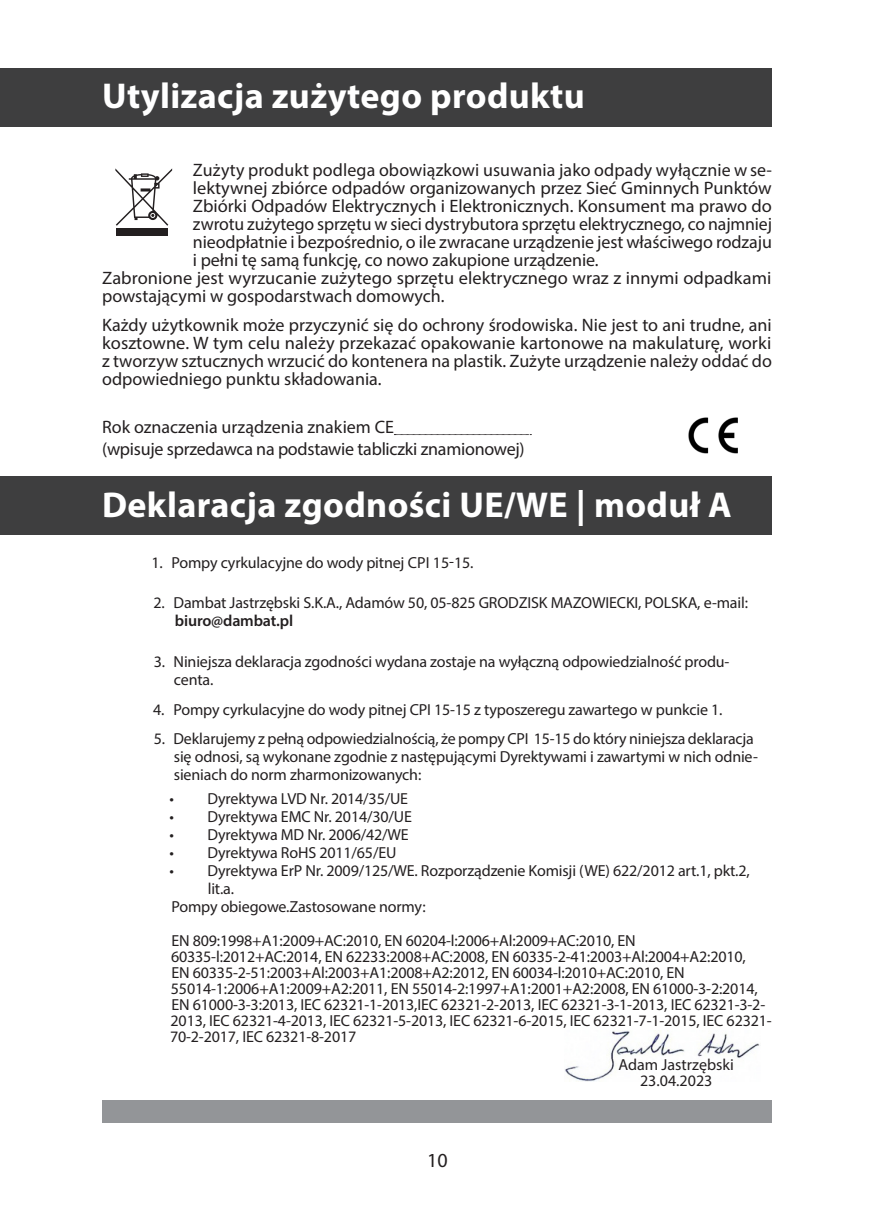
<style>
.page{position:relative;width:874px;height:1225px;background:#fff}
.page>*{position:absolute;margin:0;border:0;box-sizing:border-box;transform-origin:0 0}
.Srodtyt_2_Lewy{font:700 36px "Myriad Pro";letter-spacing:.01em;color:#fff}
.t1{font:20px "Myriad Pro";color:#231f20}
.Tekst_wciecie{font:18px/18px "Myriad Pro";letter-spacing:-.005em;color:#231f20;text-align:justify}
.Tekst{font:18px/18px "Myriad Pro";color:#231f20}
.Tekst_wciecie-2{font:16px/18px "Myriad Pro";letter-spacing:-.01em;color:#231f20}
.s1{font-weight:600}
</style>
<div class="page">
<div style="left:102px;top:1100px;width:669px;height:23px;background:#939598"></div>
<img style="left:565px;top:1030px;width:195px;height:51px">
<div style="left:0;top:476px;width:771px;height:59px;background:#3e3e3f"></div>
<svg style="left:394px;top:434px;width:137px;height:1px"></svg>
<img style="left:688px;top:417px;width:50px;height:37px">
<div style="left:0;top:68px;width:771px;height:59px;background:#3e3e3f"></div>
<svg style="left:115px;top:168px;width:57px;height:58px"></svg>
<div style="left:116px;top:228px;width:51px;height:8px;background:#231f20"></div>
<p class="Srodtyt_2_Lewy" style="left:102px;top:73px;width:484px">Utylizacja zużytego produktu</p>
<p class="Tekst_wciecie" style="left:193px;top:160px;width:580px">Zużyty produkt podlega obowiązkowi usuwania jako odpady wyłącznie w se&shy;lektywnej zbiórce odpadów organizowanych przez Sieć Gminnych Punktów Zbiórki Odpadów Elektrycznych i Elektronicznych. Konsument ma prawo do zwrotu zużytego sprzętu w sieci dystrybutora sprzętu elektrycznego, co najmniej nieodpłatnie i bezpośrednio, o ile zwracane urządzenie jest właściwego rodzaju i pełni tę samą funkcję, co nowo zakupione urządzenie.</p>
<p class="Tekst" style="left:102px;top:268px;width:670px">Zabronione jest wyrzucanie zużytego sprzętu elektrycznego wraz z innymi odpadkami powstającymi w gospodarstwach domowych.</p>
<p class="Tekst" style="left:102px;top:316px;width:671px;text-align:justify">Każdy użytkownik może przyczynić się do ochrony środowiska. Nie jest to ani trudne, ani kosztowne. W tym celu należy przekazać opakowanie kartonowe na makulaturę, worki z tworzyw sztucznych wrzucić do kontenera na plastik. Zużyte urządzenie należy oddać do odpowiedniego punktu składowania.</p>
<p class="Tekst_wciecie" style="left:102px;top:417px;width:293px">Rok oznaczenia urządzenia znakiem CE</p>
<p class="Tekst_wciecie" style="left:102px;top:439px;width:424px">(wpisuje sprzedawca na podstawie tabliczki znamionowej)</p>
<p class="Srodtyt_2_Lewy" style="left:102px;top:481px;width:631px">Deklaracja zgodności UE/WE | moduł A</p>
<p class="Tekst_wciecie-2" style="left:151px;top:553px;width:323px">1. Pompy cyrkulacyjne do wody pitnej CPI 15-15.</p>
<p class="Tekst_wciecie-2" style="left:175px;top:594px;width:574px;text-indent:-21px">2. Dambat Jastrzębski S.K.A., Adamów 50, 05-825 GRODZISK MAZOWIECKI, POLSKA, e-mail: <span class="s1">biuro@dambat.pl</span></p>
<p class="Tekst_wciecie-2" style="left:174px;top:652px;width:557px;text-indent:-20px">3. Niniejsza deklaracja zgodności wydana zostaje na wyłączną odpowiedzialność produ&shy;centa.</p>
<p class="Tekst_wciecie-2" style="left:153px;top:700px;width:570px">4. Pompy cyrkulacyjne do wody pitnej CPI 15-15 z typoszeregu zawartego w punkcie 1.</p>
<p class="Tekst_wciecie-2" style="left:174px;top:729px;width:585px;text-indent:-20px">5. Deklarujemy z pełną odpowiedzialnością, że pompy CPI 15-15 do który niniejsza deklaracja się odnosi, są wykonane zgodnie z następującymi Dyrektywami i zawartymi w nich odnie&shy;sieniach do norm zharmonizowanych:</p>
<p class="Tekst_wciecie-2" style="left:169px;top:789px;width:240px">• Dyrektywa LVD Nr. 2014/35/UE</p>
<p class="Tekst_wciecie-2" style="left:169px;top:807px;width:244px">• Dyrektywa EMC Nr. 2014/30/UE</p>
<p class="Tekst_wciecie-2" style="left:169px;top:825px;width:241px">• Dyrektywa MD Nr. 2006/42/WE</p>
<p class="Tekst_wciecie-2" style="left:169px;top:843px;width:228px">• Dyrektywa RoHS 2011/65/EU</p>
<p class="Tekst_wciecie-2" style="left:208px;top:861px;width:543px;text-indent:-38px">• Dyrektywa ErP Nr. 2009/125/WE. Rozporządzenie Komisji (WE) 622/2012 art.1, pkt.2, lit.a.</p>
<p class="Tekst_wciecie-2" style="left:171px;top:897px;width:255px">Pompy obiegowe.Zastosowane normy:</p>
<p class="Tekst_wciecie-2" style="left:171px;top:932px;width:588px;line-height:16px">EN 809:1998+A1:2009+AC:2010, EN 60204-l:2006+Al:2009+AC:2010, EN 60335-l:2012+AC:2014, EN 62233:2008+AC:2008, EN 60335-2-41:2003+Al:2004+A2:2010, EN 60335-2-51:2003+Al:2003+A1:2008+A2:2012, EN 60034-l:2010+AC:2010, EN 55014-1:2006+A1:2009+A2:2011, EN 55014-2:1997+A1:2001+A2:2008, EN 61000-3-2:2014,</p>
<p class="Tekst_wciecie-2" style="left:170px;top:996px;width:603px;line-height:16px">EN 61000-3-3:2013, IEC 62321-1-2013,IEC 62321-2-2013, IEC 62321-3-1-2013, IEC 62321-3-2-<br>2013, IEC 62321-4-2013, IEC 62321-5-2013, IEC 62321-6-2015, IEC 62321-7-1-2015, IEC 62321-<br>70-2-2017, IEC 62321-8-2017</p>
<p class="t1" style="left:427px;top:1147px;width:22px">10</p>
<p class="Tekst_wciecie-2" style="left:618px;top:1055px;width:117px">Adam Jastrzębski</p>
<p class="Tekst_wciecie-2" style="left:639px;top:1071px;width:74px">23.04.2023</p>
</div>
